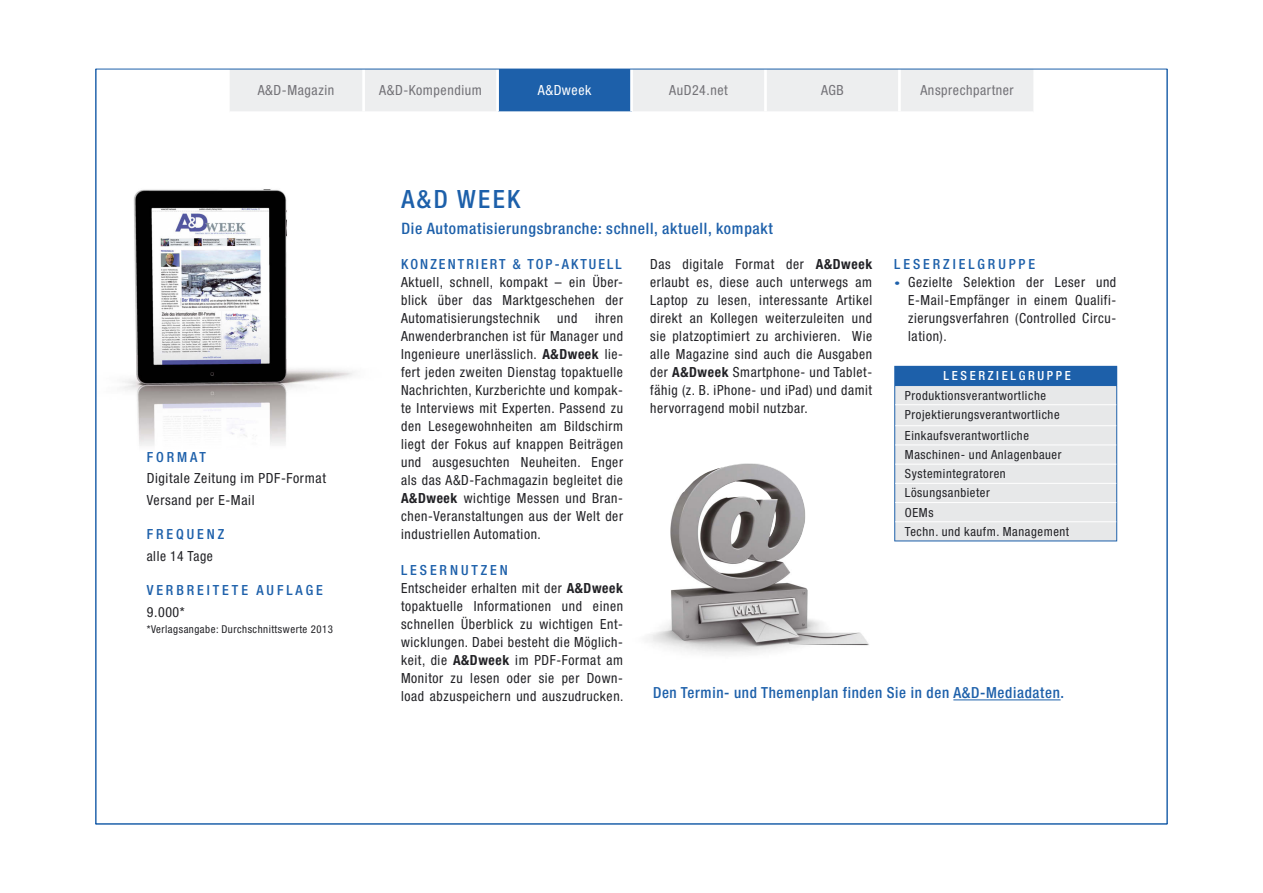
<style>
.page{position:relative;width:1263px;height:893px;background:#fff}
.page>*{position:absolute;margin:0;border:0;box-sizing:border-box;transform-origin:0 0}
.t1{font:500 condensed 25.2px "Helvetica Neue LT Std";color:#1d60aa}
.t2{font:500 condensed 15.75px "Helvetica Neue LT Std";letter-spacing:.045em;color:#1d60aa}
.t3{font:500 condensed 15.3px "Helvetica Neue LT Std";letter-spacing:.045em;color:#1d60aa}
.t4{font:condensed 13.95px/18px "Helvetica Neue LT Std";letter-spacing:.045em;color:#212125;text-align:justify}
.t5{font:condensed 13.95px "Helvetica Neue LT Std";letter-spacing:.04em;color:#737277}
.t6{font:500 condensed 13.95px "Helvetica Neue LT Std";letter-spacing:.21em;color:#1d60aa}
.t7{font:500 condensed 13.95px "Helvetica Neue LT Std";letter-spacing:.15em;color:#1d60aa}
.t8{font:condensed 13.95px "Helvetica Neue LT Std";letter-spacing:.04em;color:#fff}
.t9{font:condensed 12.6px/19.2px "Helvetica Neue LT Std";letter-spacing:.045em;color:#212125}
.t10{font:500 condensed 12.6px "Helvetica Neue LT Std";letter-spacing:.21em;color:#fff}
.t11{font:condensed 10.8px "Helvetica Neue LT Std";letter-spacing:.045em;color:#212125}
.s1{font-weight:700}
.s2{font-family:"Minion Pro";font-stretch:normal;font-size:12.9px;color:#1d60aa}
.s3{font-weight:500;color:#1d60aa}
</style>
<div class="page">
<img style="left:122px;top:189px;width:232px;height:257px">
<img style="left:646px;top:463px;width:223px;height:191px">
<hr style="left:894px;top:366px;width:223px;height:1px;background:#1d60aa">
<svg style="left:894px;top:367px;width:223px;height:173px;background:#cfd8e1"></svg>
<hr style="left:894px;top:540px;width:223px;height:1px;background:#1d60aa">
<hr style="left:894px;top:385px;width:223px;height:1px;background:#1d60aa">
<hr style="left:895px;top:404px;width:221px;height:1px;background:#fff">
<hr style="left:895px;top:425px;width:221px;height:1px;background:#fff">
<hr style="left:895px;top:444px;width:221px;height:1px;background:#fff">
<hr style="left:895px;top:464px;width:221px;height:1px;background:#fff">
<hr style="left:895px;top:483px;width:221px;height:1px;background:#fff">
<hr style="left:895px;top:502px;width:221px;height:1px;background:#fff">
<hr style="left:895px;top:521px;width:221px;height:1px;background:#fff">
<hr style="left:953px;top:699px;width:107px;height:1px;background:#1d60aa">
<div style="left:230px;top:70px;width:803px;height:41px;background:#edeeef"></div>
<div style="left:498px;top:69px;width:133px;height:43px;background:#1d60aa"></div>
<hr style="left:362px;top:69px;width:3px;height:42px;background:#fff">
<hr style="left:496px;top:69px;width:3px;height:42px;background:#fff">
<hr style="left:630px;top:69px;width:3px;height:42px;background:#fff">
<hr style="left:764px;top:69px;width:3px;height:42px;background:#fff">
<hr style="left:898px;top:69px;width:3px;height:42px;background:#fff">
<hr style="left:230px;top:111px;width:803px;height:2px;background:#fff">
<hr style="left:96px;top:69px;width:1px;height:755px;background:#1d60aa">
<hr style="left:1167px;top:69px;width:1px;height:755px;background:#1d60aa">
<hr style="left:96px;top:824px;width:1071px;height:1px;background:#1d60aa">
<hr style="left:96px;top:69px;width:1071px;height:1px;background:#1d60aa">
<p class="t5" style="left:258px;top:85px;width:78px">A&amp;D-Magazin</p>
<p class="t5" style="left:379px;top:85px;width:104px">A&amp;D-Kompendium</p>
<p class="t8" style="left:538px;top:85px;width:55px">A&amp;Dweek</p>
<p class="t5" style="left:669px;top:85px;width:60px">AuD24.net</p>
<p class="t5" style="left:821px;top:85px;width:24px">AGB</p>
<p class="t5" style="left:920px;top:85px;width:95px">Ansprechpartner</p>
<p class="t6" style="left:147px;top:452px;width:61px">FORMAT</p>
<p class="t4" style="left:147px;top:469px;width:181px;line-height:21.6px">Digitale Zeitung im PDF-Format<br>Versand per E-Mail</p>
<p class="t6" style="left:147px;top:529px;width:79px">FREQUENZ</p>
<p class="t4" style="left:147px;top:548px;width:68px">alle 14 Tage</p>
<p class="t6" style="left:147px;top:585px;width:178px">VERBREITETE AUFLAGE</p>
<p class="t4" style="left:147px;top:604px;width:40px">9.000*</p>
<p class="t11" style="left:147px;top:625px;width:188px">*Verlagsangabe: Durchschnittswerte 2013</p>
<h1 class="t1" style="left:401px;top:190px;width:120px">A&amp;D WEEK</h1>
<p class="t2" style="left:401px;top:222px;width:373px">Die Automatisierungsbranche: schnell, aktuell, kompakt</p>
<p class="t7" style="left:401px;top:259px;width:222px">KONZENTRIERT &amp; TOP-AKTUELL</p>
<p class="t4" style="left:401px;top:274px;width:223px">Aktuell, schnell, kompakt – ein Über&shy;blick über das Marktgeschehen der Automatisierungstechnik</p>
<p class="t4" style="left:650px;top:256px;width:223px">Das digitale Format der <span class="s1">A&amp;Dweek </span>erlaubt es, diese auch unterwegs am Laptop zu lesen, interessante Artikel direkt an Kollegen weiterzuleiten und sie platzoptimiert zu archivieren. Wie alle Magazine sind auch die Ausgaben der <span class="s1">A&amp;Dweek</span> Smartphone- und Tablet&shy;fähig (z. B. iPhone- und iPad) und damit hervorragend mobil nutzbar.</p>
<p class="t6" style="left:894px;top:259px;width:142px">LESERZIELGRUPPE</p>
<p class="t4" style="left:908px;top:274px;width:210px;text-indent:-14px"><span class="s2">•</span> Gezielte Selektion der Leser und E-Mail-Empfänger in einem Qualifi&shy;zierungsverfahren (Controlled Circu&shy;lation).</p>
<p class="t10" style="left:943px;top:371px;width:129px">LESERZIELGRUPPE</p>
<p class="t9" style="left:905px;top:387px;width:156px">Produktionsverantwortliche<br>Projektierungsverantwortliche</p>
<p class="t9" style="left:905px;top:427px;width:166px">Einkaufsverantwortliche<br>Maschinen- und Anlagenbauer<br>Systemintegratoren<br>Lösungsanbieter<br>OEMs<br>Techn. und kaufm. Management</p>
<p class="t4" style="left:401px;top:310px;width:223px;text-indent:194px">ihren Anwenderbranchen ist für Manager und Ingenieure unerlässlich. <span class="s1">A&amp;Dweek</span> lie&shy;fert jeden zweiten Dienstag topaktuelle Nachrichten, Kurzberichte und kompak&shy;te Interviews mit Experten. Passend zu den Lesegewohnheiten am Bildschirm liegt der Fokus auf knappen Beiträgen und ausgesuchten Neuheiten. Enger als das A&amp;D-Fachmagazin begleitet die <span class="s1">A&amp;Dweek</span> wichtige Messen und Bran&shy;chen-Veranstaltungen aus der Welt der industriellen Automation.</p>
<p class="t4" style="left:401px;top:562px;width:224px;text-align:left"><span class="s3">LESERNUTZEN<br></span>Entscheider erhalten mit der <span class="s1">A&amp;Dweek </span>topaktuelle Informationen und einen schnellen Überblick zu wichtigen Ent&shy;wicklungen. Dabei besteht die Möglich&shy;keit, die <span class="s1">A&amp;Dweek</span> im PDF-Format am Monitor zu lesen oder sie per Down&shy;load abzuspeichern und auszudrucken.</p>
<p class="t4" style="left:557px;top:310px;width:22px">und</p>
<p class="t3" style="left:653px;top:687px;width:413px">Den Termin- und Themenplan finden Sie in den A&amp;D-Mediadaten.</p>
</div>
